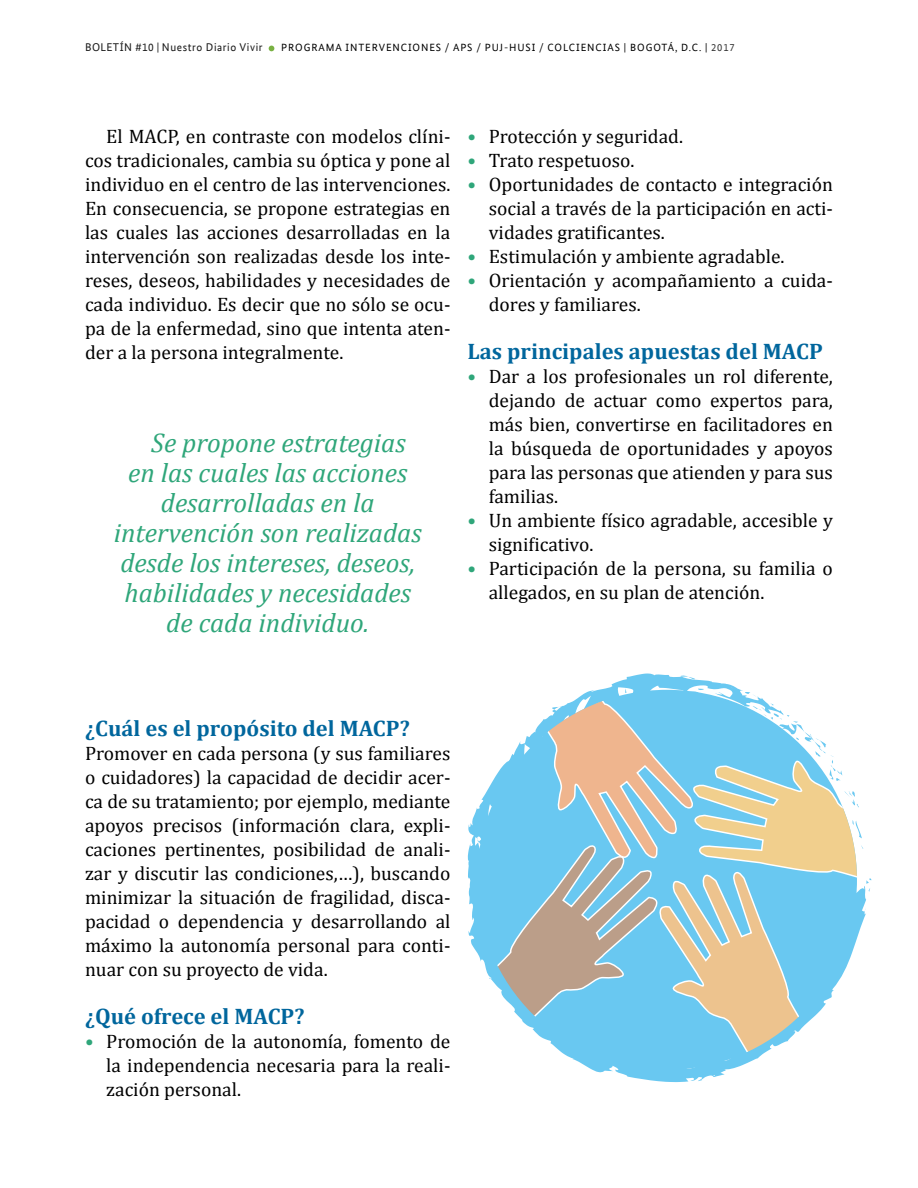
<style>
.page{position:relative;width:918px;height:1188px;background:#fff}
.page>*{position:absolute;margin:0;border:0;box-sizing:border-box;transform-origin:0 0}
.t1{font:italic 27px "Cambria";color:#2fa67a}
.t2{font:700 22.5px "Cambria";color:#00669d}
.t3{font:19.5px/24px "Cambria";color:#000;text-align:justify}
.t4{font:11.25px "Bundes Sans Office";letter-spacing:.05em;color:#1a1a1a}
.t5{font:10.5px "Bundes Sans Office";letter-spacing:.085em;color:#000}
.s1{color:#333}
.s2{color:#2fa67a}
</style>
<div class="page">
<svg style="left:269px;top:46px;width:5px;height:5px"></svg>
<svg style="left:468px;top:674px;width:269px;height:408px"></svg>
<svg style="left:477px;top:688px;width:394px;height:382px"></svg>
<p class="t4" style="left:85px;top:41px;width:179px">BOLETÍN #10 | Nuestro Diario Vivir</p>
<p class="t5" style="left:281px;top:41px;width:455px">PROGRAMA INTERVENCIONES / APS / PUJ-HUSI / COLCIENCIAS | BOGOTÁ, D.C. | <span class="s1">2017</span></p>
<p class="t3" style="left:85px;top:124px;width:367px;text-indent:21px">El MACP, en contraste con modelos clíni&shy;cos tradicionales, cambia su óptica y pone al individuo en el centro de las intervenciones.<br>En consecuencia, se propone estrategias en las cuales las acciones desarrolladas en la intervención son realizadas desde los inte&shy;reses, deseos, habilidades y necesidades de cada individuo. Es decir que no sólo se ocu&shy;pa de la enfermedad, sino que intenta aten&shy;der a la persona integralmente.</p>
<p class="t3" style="left:468px;top:124px;width:217px"><span class="s2">•</span> Protección y seguridad.</p>
<p class="t3" style="left:468px;top:148px;width:168px"><span class="s2">•</span> Trato respetuoso.</p>
<p class="t3" style="left:489px;top:172px;width:346px;text-indent:-21px"><span class="s2">•</span> Oportunidades de contacto e integración social a través de la participación en acti&shy;vidades gratificantes.</p>
<p class="t3" style="left:468px;top:244px;width:319px"><span class="s2">•</span> Estimulación y ambiente agradable.</p>
<p class="t3" style="left:489px;top:268px;width:346px;text-indent:-21px"><span class="s2">•</span> Orientación y acompañamiento a cuida&shy;dores y familiares.</p>
<p class="t2" style="left:468px;top:335px;width:357px">Las principales apuestas del MACP</p>
<p class="t3" style="left:489px;top:364px;width:346px;text-indent:-21px"><span class="s2">•</span> Dar a los profesionales un rol diferente, dejando de actuar como expertos para, más bien, convertirse en facilitadores en la búsqueda de oportunidades y apoyos para las personas que atienden y para sus familias.</p>
<p class="t3" style="left:489px;top:508px;width:346px;text-indent:-21px"><span class="s2">•</span> Un ambiente físico agradable, accesible y significativo.</p>
<p class="t3" style="left:489px;top:556px;width:346px;text-indent:-21px"><span class="s2">•</span> Participación de la persona, su familia o allegados, en su plan de atención.</p>
<h1 class="t1" style="left:151px;top:424px;width:256px">Se propone estrategias</h1>
<h1 class="t1" style="left:128px;top:454px;width:281px">en las cuales las acciones</h1>
<h1 class="t1" style="left:161px;top:484px;width:215px">desarrolladas en la</h1>
<h1 class="t1" style="left:114px;top:514px;width:309px">intervención son realizadas</h1>
<h1 class="t1" style="left:120px;top:544px;width:296px">desde los intereses, deseos,</h1>
<h1 class="t1" style="left:124px;top:574px;width:288px">habilidades y necesidades</h1>
<h1 class="t1" style="left:166px;top:604px;width:204px">de cada individuo.</h1>
<p class="t2" style="left:85px;top:712px;width:326px">¿Cuál es el propósito del MACP?</p>
<p class="t3" style="left:85px;top:741px;width:367px">Promover en cada persona (y sus familiares o cuidadores) la capacidad de decidir acer&shy;ca de su tratamiento; por ejemplo, mediante apoyos precisos (información clara, expli&shy;caciones pertinentes, posibilidad de anali&shy;zar y discutir las condiciones,…), buscando minimizar la situación de fragilidad, disca&shy;pacidad o dependencia y desarrollando al máximo la autonomía personal para conti&shy;nuar con su proyecto de vida.</p>
<p class="t2" style="left:85px;top:1000px;width:221px">¿Qué ofrece el MACP?</p>
<p class="t3" style="left:106px;top:1029px;width:346px;text-indent:-21px"><span class="s2">•</span> Promoción de la autonomía, fomento de la independencia necesaria para la reali&shy;zación personal.</p>
</div>
